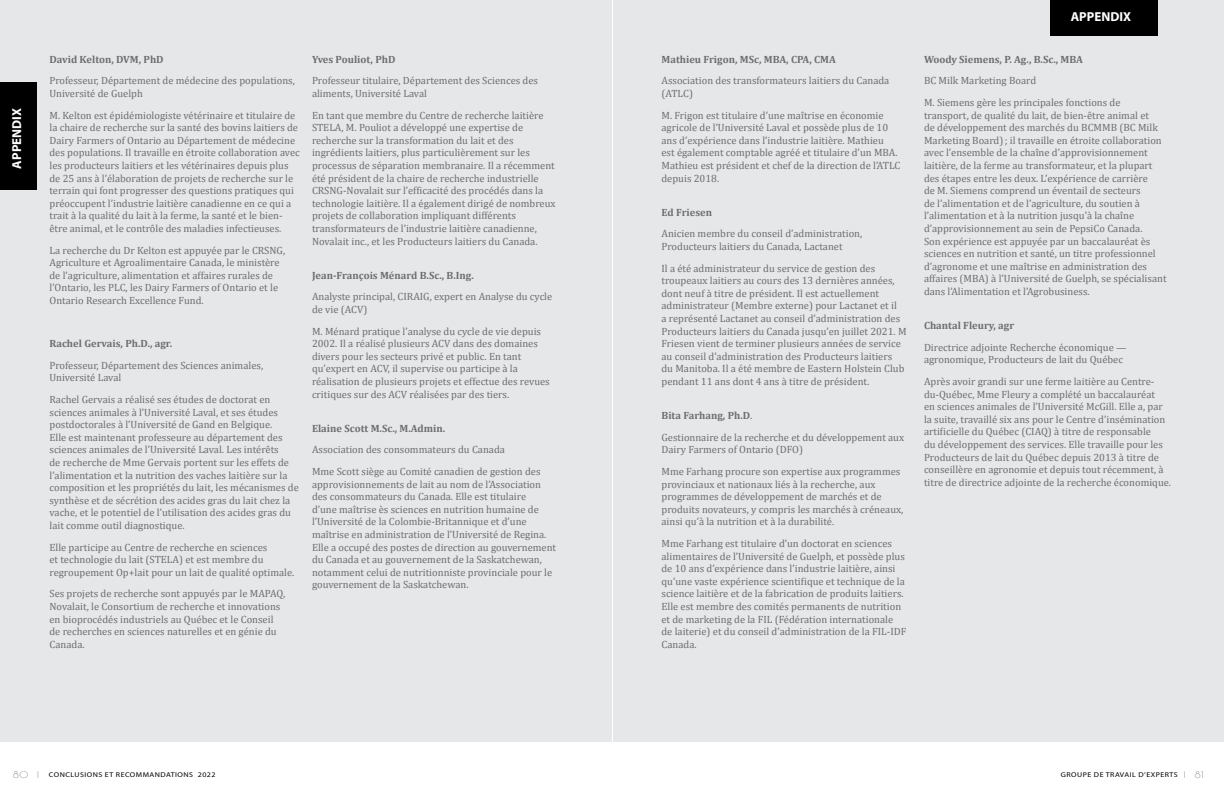
<style>
.page{position:relative;width:1224px;height:792px;background:#fff}
.page>*{position:absolute;margin:0;border:0;box-sizing:border-box;transform-origin:0 0}
.t1{font:700 13px "Myriad Hebrew";color:#fff}
.t2{font:10.5px/12.6px "Cambria";color:#6d6e71}
.t3{font:700 10.5px "Cambria";color:#6d6e71}
.t4{font:7px "Myriad Pro";letter-spacing:.06em;color:#000101;scale:1.13 1}
.s1{font-weight:700}
.s2{font-family:"Poiret One";font-size:9px;color:#636466}
</style>
<div class="page">
<div style="left:0;top:0;width:612px;height:742px;background:#e6e7e8"></div>
<div style="left:613px;top:0;width:611px;height:742px;background:#e6e7e8"></div>
<div style="left:0;top:82px;width:36px;height:107px;background:#000"></div>
<div style="left:1050px;top:0;width:107px;height:36px;background:#000"></div>
<p class="t1" style="left:10px;top:169px;width:62px;rotate:-90deg">APPENDIX</p>
<p class="t3" style="left:50px;top:52px;width:116px">David Kelton, DVM, PhD</p>
<p class="t2" style="left:50px;top:75px;width:247px">Professeur, Département de médecine des populations,<br>Université de Guelph</p>
<p class="t2" style="left:50px;top:109px;width:252px">M. Kelton est épidémiologiste vétérinaire et titulaire de la chaire de recherche sur la santé des bovins laitiers de Dairy Farmers of Ontario au Département de médecine des populations. Il travaille en étroite collaboration avec les producteurs laitiers et les vétérinaires depuis plus de 25 ans à l’élaboration de projets de recherche sur le terrain qui font progresser des questions pratiques qui préoccupent l’industrie laitière canadienne en ce qui a trait à la qualité du lait à la ferme, la santé et le bien&shy;être animal, et le contrôle des maladies infectieuses.</p>
<p class="t2" style="left:50px;top:244px;width:237px">La recherche du Dr Kelton est appuyée par le CRSNG, Agriculture et Agroalimentaire Canada, le ministère de l’agriculture, alimentation et affaires rurales de l’Ontario, les PLC, les Dairy Farmers of Ontario et le Ontario Research Excellence Fund.</p>
<p class="t3" style="left:50px;top:336px;width:124px">Rachel Gervais, Ph.D., agr.</p>
<p class="t2" style="left:50px;top:359px;width:215px">Professeur, Département des Sciences animales,<br>Université Laval</p>
<p class="t2" style="left:50px;top:393px;width:251px">Rachel Gervais a réalisé ses études de doctorat en sciences animales à l’Université Laval, et ses études postdoctorales à l’Université de Gand en Belgique.<br>Elle est maintenant professeure au département des sciences animales de l’Université Laval. Les intérêts<br>de recherche de Mme Gervais portent sur les effets de l’alimentation et la nutrition des vaches laitière sur la composition et les propriétés du lait, les mécanismes de synthèse et de sécrétion des acides gras du lait chez la vache, et le potentiel de l’utilisation des acides gras du lait comme outil diagnostique.</p>
<p class="t2" style="left:50px;top:541px;width:246px">Elle participe au Centre de recherche en sciences<br>et technologie du lait (STELA) et est membre du regroupement Op+lait pour un lait de qualité optimale.</p>
<p class="t2" style="left:50px;top:588px;width:237px">Ses projets de recherche sont appuyés par le MAPAQ, Novalait, le Consortium de recherche et innovations en bioprocédés industriels au Québec et le Conseil de recherches en sciences naturelles et en génie du Canada.</p>
<p class="t3" style="left:312px;top:52px;width:85px">Yves Pouliot, PhD</p>
<p class="t2" style="left:312px;top:75px;width:228px">Professeur titulaire, Département des Sciences des aliments, Université Laval</p>
<p class="t2" style="left:312px;top:109px;width:245px">En tant que membre du Centre de recherche laitière STELA, M. Pouliot a développé une expertise de recherche sur la transformation du lait et des ingrédients laitiers, plus particulièrement sur les processus de séparation membranaire. Il a récemment été président de la chaire de recherche industrielle CRSNG-Novalait sur l’efficacité des procédés dans la technologie laitière. Il a également dirigé de nombreux projets de collaboration impliquant différents transformateurs de l’industrie laitière canadienne, Novalait inc., et les Producteurs laitiers du Canada.</p>
<p class="t3" style="left:312px;top:268px;width:163px">Jean-François Ménard B.Sc., B.Ing.</p>
<p class="t2" style="left:312px;top:291px;width:242px">Analyste principal, CIRAIG, expert en Analyse du cycle de vie (ACV)</p>
<p class="t2" style="left:312px;top:325px;width:239px">M. Ménard pratique l’analyse du cycle de vie depuis 2002. Il a réalisé plusieurs ACV dans des domaines divers pour les secteurs privé et public. En tant qu’expert en ACV, il supervise ou participe à la réalisation de plusieurs projets et effectue des revues critiques sur des ACV réalisées par des tiers.</p>
<p class="t3" style="left:312px;top:421px;width:135px">Elaine Scott M.Sc., M.Admin.</p>
<p class="t2" style="left:312px;top:439px;width:230px;line-height:21.6px">Association des consommateurs du Canada<br>Mme Scott siège au Comité canadien de gestion des</p>
<p class="t2" style="left:312px;top:478px;width:246px">approvisionnements de lait au nom de l’Association des consommateurs du Canada. Elle est titulaire<br>d’une maîtrise ès sciences en nutrition humaine de l’Université de la Colombie-Britannique et d’une maîtrise en administration de l’Université de Regina.<br>Elle a occupé des postes de direction au gouvernement du Canada et au gouvernement de la Saskatchewan, notamment celui de nutritionniste provinciale pour le gouvernement de la Saskatchewan.</p>
<p class="t3" style="left:662px;top:52px;width:176px">Mathieu Frigon, MSc, MBA, CPA, CMA</p>
<p class="t2" style="left:662px;top:75px;width:229px">Association des transformateurs laitiers du Canada (ATLC)</p>
<p class="t2" style="left:662px;top:109px;width:241px">M. Frigon est titulaire d’une maîtrise en économie agricole de l’Université Laval et possède plus de 10 ans d’expérience dans l’industrie laitière. Mathieu<br>est également comptable agréé et titulaire d'un MBA.<br>Mathieu est président et chef de la direction de l’ATLC depuis 2018.</p>
<p class="t3" style="left:662px;top:205px;width:52px">Ed Friesen</p>
<p class="t2" style="left:662px;top:228px;width:202px">Anicien membre du conseil d’administration,<br>Producteurs laitiers du Canada, Lactanet</p>
<p class="t2" style="left:662px;top:262px;width:247px">Il a été administrateur du service de gestion des troupeaux laitiers au cours des 13 dernières années, dont neuf à titre de président. Il est actuellement administrateur (Membre externe) pour Lactanet et il<br>a représenté Lactanet au conseil d’administration des Producteurs laitiers du Canada jusqu’en juillet 2021. M Friesen vient de terminer plusieurs années de service au conseil d’administration des Producteurs laitiers<br>du Manitoba. Il a été membre de Eastern Holstein Club pendant 11 ans dont 4 ans à titre de président.</p>
<p class="t2" style="left:662px;top:405px;width:244px;line-height:21.6px"><span class="s1">Bita Farhang, Ph.D</span>.<br>Gestionnaire de la recherche et du développement aux</p>
<p class="t2" style="left:662px;top:439px;width:240px;line-height:21.6px">Dairy Farmers of Ontario (DFO)<br>Mme Farhang procure son expertise aux programmes</p>
<p class="t2" style="left:662px;top:478px;width:243px">provinciaux et nationaux liés à la recherche, aux programmes de développement de marchés et de produits novateurs, y compris les marchés à créneaux, ainsi qu’à la nutrition et à la durabilité.</p>
<p class="t2" style="left:662px;top:537px;width:246px">Mme Farhang est titulaire d’un doctorat en sciences alimentaires de l’Université de Guelph, et possède plus de 10 ans d’expérience dans l’industrie laitière, ainsi qu’une vaste expérience scientifique et technique de la science laitière et de la fabrication de produits laitiers.<br>Elle est membre des comités permanents de nutrition et de marketing de la FIL (Fédération internationale de laiterie) et du conseil d’administration de la FIL-IDF Canada.</p>
<p class="t1" style="left:1071px;top:9px;width:62px">APPENDIX</p>
<p class="t3" style="left:924px;top:52px;width:161px">Woody Siemens, P. Ag., B.Sc., MBA</p>
<p class="t2" style="left:924px;top:70px;width:198px;line-height:21.6px">BC Milk Marketing Board<br>M. Siemens gère les principales fonctions de</p>
<p class="t2" style="left:924px;top:109px;width:244px">transport, de qualité du lait, de bien-être animal et<br>de développement des marchés du BCMMB (BC Milk Marketing Board); il travaille en étroite collaboration avec l’ensemble de la chaîne d’approvisionnement laitière, de la ferme au transformateur, et la plupart des étapes entre les deux. L’expérience de carrière<br>de M. Siemens comprend un éventail de secteurs<br>de l’alimentation et de l’agriculture, du soutien à l’alimentation et à la nutrition jusqu’à la chaîne d’approvisionnement au sein de PepsiCo Canada.<br>Son expérience est appuyée par un baccalauréat ès sciences en nutrition et santé, un titre professionnel d’agronome et une maîtrise en administration des affaires (MBA) à l’Université de Guelph, se spécialisant dans l’Alimentation et l’Agrobusiness.</p>
<p class="t3" style="left:924px;top:318px;width:92px">Chantal Fleury, agr</p>
<p class="t2" style="left:924px;top:341px;width:204px">Directrice adjointe Recherche économique — agronomique, Producteurs de lait du Québec</p>
<p class="t2" style="left:924px;top:375px;width:249px">Après avoir grandi sur une ferme laitière au Centre&shy;du-Québec, Mme Fleury a complété un baccalauréat<br>en sciences animales de l’Université McGill. Elle a, par la suite, travaillé six ans pour le Centre d’insémination artificielle du Québec (CIAQ) à titre de responsable<br>du développement des services. Elle travaille pour les Producteurs de lait du Québec depuis 2013 à titre de conseillère en agronomie et depuis tout récemment, à titre de directrice adjointe de la recherche économique.</p>
<p class="t4" style="left:13px;top:770px;width:181px"><span class="s2">80 |</span> CONCLUSIONS ET RECOMMANDATIONS 2022</p>
<p class="t4" style="left:1061px;top:770px;width:128px">GROUPE DE TRAVAIL D’EXPERTS <span class="s2">| 81</span></p>
</div>
